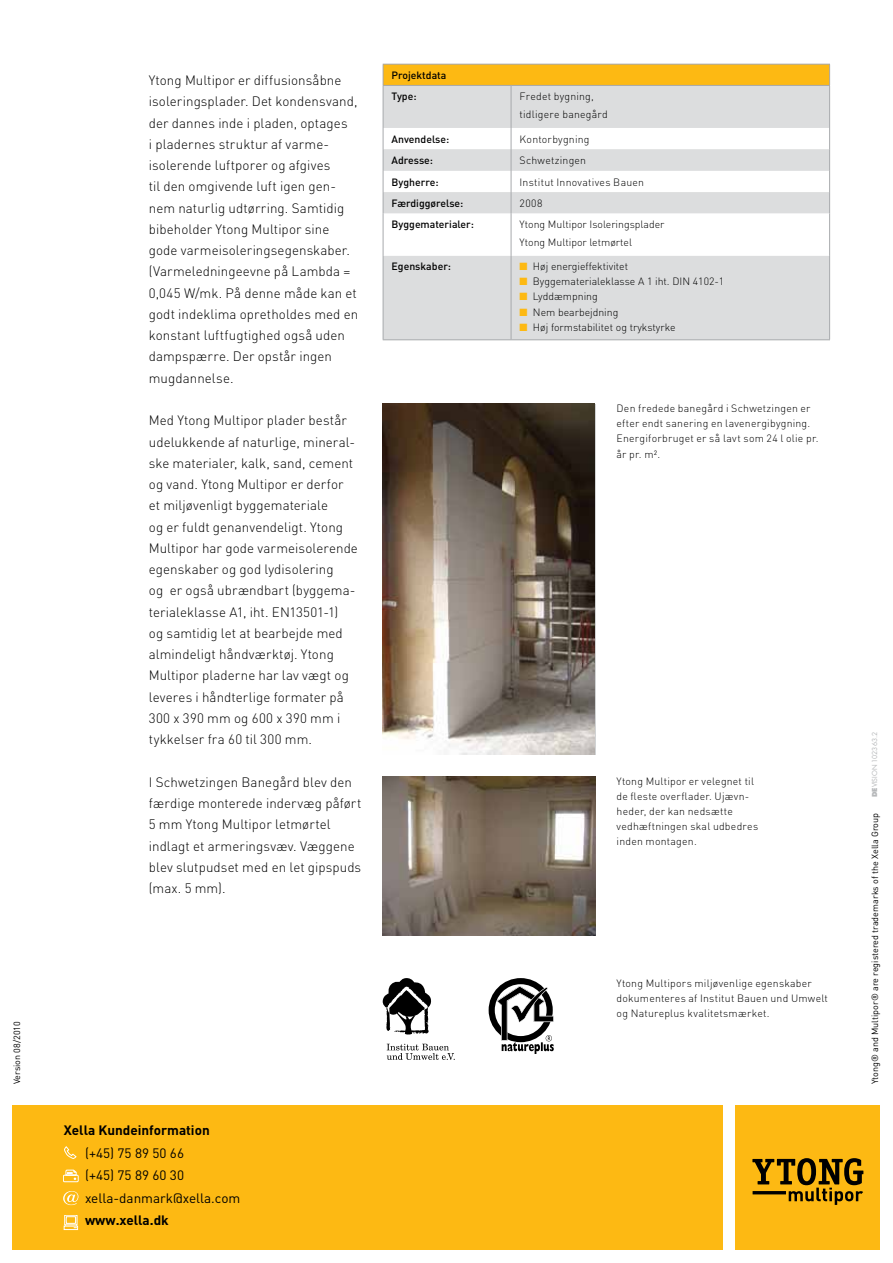
<style>
.page{position:relative;width:893px;height:1263px;background:#fff}
.page>*{position:absolute;margin:0;border:0;box-sizing:border-box;transform-origin:0 0}
.t1{font:300 13.5px/21.3px "DIN";letter-spacing:.005em;color:#000}
.t2{font:13.5px/22.5px "DIN";color:#000}
.t3{font:700 13.5px "DIN";color:#000}
.t4{font:300 10.5px/15px "DIN";letter-spacing:.02em;color:#000}
.t5{font:300 10.5px/18px "DIN";color:#000}
.t6{font:500 10.5px/21.3px "DIN";color:#000}
.t7{font:9px "DIN";color:#000}
.t8{font:6.75px "Futura";letter-spacing:.005em;color:#b6b8ba}
.s1{color:#fdb913}
.s2{font-weight:800}
</style>
<div class="page">
<img style="left:383px;top:404px;width:212px;height:351px">
<div style="left:383px;top:64px;width:447px;height:21px;background:#fdb913"></div>
<svg style="left:384px;top:86px;width:445px;height:127px;fill:#dcddde"></svg>
<div style="left:384px;top:256px;width:445px;height:83px;background:#dcddde"></div>
<hr style="left:383px;top:86px;width:1px;height:42px;background:#a7a9ac">
<hr style="left:511px;top:86px;width:1px;height:42px;background:#a7a9ac">
<hr style="left:829px;top:86px;width:1px;height:42px;background:#a7a9ac">
<svg style="left:383px;top:128px;width:1px;height:85px"></svg>
<svg style="left:511px;top:128px;width:1px;height:85px"></svg>
<svg style="left:829px;top:128px;width:1px;height:85px"></svg>
<hr style="left:383px;top:213px;width:1px;height:43px;background:#a7a9ac">
<hr style="left:511px;top:213px;width:1px;height:43px;background:#a7a9ac">
<hr style="left:829px;top:213px;width:1px;height:43px;background:#a7a9ac">
<hr style="left:383px;top:64px;width:128px;height:1px;background:#a7a9ac">
<svg style="left:383px;top:65px;width:1px;height:20px"></svg>
<hr style="left:511px;top:64px;width:319px;height:1px;background:#a7a9ac">
<svg style="left:829px;top:65px;width:1px;height:20px"></svg>
<hr style="left:383px;top:85px;width:128px;height:1px;background:#a7a9ac">
<hr style="left:511px;top:85px;width:319px;height:1px;background:#a7a9ac">
<hr style="left:383px;top:256px;width:1px;height:83px;background:#a7a9ac">
<hr style="left:511px;top:256px;width:1px;height:83px;background:#a7a9ac">
<hr style="left:829px;top:256px;width:1px;height:83px;background:#a7a9ac">
<hr style="left:383px;top:339px;width:128px;height:1px;background:#a7a9ac">
<hr style="left:511px;top:339px;width:319px;height:1px;background:#a7a9ac">
<div style="left:13px;top:1106px;width:710px;height:144px;background:#fdb913"></div>
<svg style="left:64px;top:1146px;width:13px;height:13px"></svg>
<div style="left:63px;top:1175px;width:16px;height:7px;border:1px solid #fff"></div>
<svg style="left:65px;top:1170px;width:12px;height:10px"></svg>
<svg style="left:63px;top:1191px;width:15px;height:14px"></svg>
<div style="left:64px;top:1226px;width:14px;height:4px;border:1px solid #fff"></div>
<div style="left:64px;top:1215px;width:13px;height:10px;border:1px solid #fff"></div>
<svg style="left:65px;top:1216px;width:12px;height:12px"></svg>
<div style="left:736px;top:1106px;width:144px;height:144px;background:#fdb913"></div>
<svg style="left:752px;top:1158px;width:111px;height:47px"></svg>
<img style="left:383px;top:776px;width:212px;height:159px">
<svg style="left:383px;top:978px;width:49px;height:57px"></svg>
<svg style="left:387px;top:1044px;width:68px;height:16px"></svg>
<svg style="left:489px;top:978px;width:65px;height:76px"></svg>
<p class="t7" style="left:11px;top:1084px;width:65px;rotate:-90deg">Version 08/2010</p>
<p class="t1" style="left:149px;top:69px;width:211px">Ytong Multipor er diffusionsåbne isoleringsplader. Det kondensvand, der dannes inde i pladen, optages<br>i pladernes struktur af varme&shy;isolerende luftporer og afgives<br>til den omgivende luft igen gen&shy;nem naturlig udtørring. Samtidig bibeholder Ytong Multipor sine gode varmeisoleringsegenskaber. (Varmeledningeevne på Lambda =<br>0,045 W/mk. På denne måde kan et godt indeklima opretholdes med en konstant luftfugtighed også uden dampspærre. Der opstår ingen mugdannelse.</p>
<p class="t1" style="left:149px;top:409px;width:211px">Med Ytong Multipor plader består udelukkende af naturlige, mineral&shy;ske materialer, kalk, sand, cement og vand. Ytong Multipor er derfor et miljøvenligt byggemateriale<br>og er fuldt genanvendeligt. Ytong<br>Multipor har gode varmeisolerende egenskaber og god lydisolering<br>og er også ubrændbart (byggema&shy;terialeklasse A1, iht. EN13501-1)<br>og samtidig let at bearbejde med almindeligt håndværktøj. Ytong<br>Multipor pladerne har lav vægt og leveres i håndterlige formater på<br>300 x 390 mm og 600 x 390 mm i tykkelser fra 60 til 300 mm.</p>
<p class="t1" style="left:149px;top:771px;width:214px">I Schwetzingen Banegård blev den færdige monterede indervæg påført<br>5 mm Ytong Multipor letmørtel indlagt et armeringsvæv. Væggene blev slutpudset med en let gipspuds (max. 5 mm).</p>
<p class="t6" style="left:392px;top:64px;width:56px">Projektdata<br>Type:</p>
<p class="t4" style="left:520px;top:87px;width:90px;line-height:18px">Fredet bygning, tidligere banegård</p>
<p class="t6" style="left:392px;top:128px;width:59px">Anvendelse:</p>
<p class="t4" style="left:520px;top:131px;width:72px">Kontorbygning</p>
<p class="t6" style="left:392px;top:150px;width:43px">Adresse:</p>
<p class="t4" style="left:520px;top:153px;width:68px">Schwetzingen</p>
<p class="t6" style="left:392px;top:171px;width:48px">Bygherre:</p>
<p class="t4" style="left:520px;top:174px;width:126px">Institut Innovatives Bauen</p>
<p class="t6" style="left:392px;top:192px;width:73px">Færdiggørelse:</p>
<p class="t4" style="left:520px;top:195px;width:25px">2008</p>
<p class="t6" style="left:392px;top:213px;width:84px">Byggematerialer:</p>
<p class="t5" style="left:520px;top:215px;width:146px">Ytong Multipor Isoleringsplader<br>Ytong Multipor letmørtel</p>
<p class="t6" style="left:392px;top:256px;width:61px">Egenskaber:</p>
<p class="t5" style="left:520px;top:257px;width:110px"><span class="s1">■</span> Høj energieffektivitet</p>
<p class="t5" style="left:520px;top:272px;width:206px"><span class="s1">■</span> Byggematerialeklasse A 1 iht. DIN 4102-1</p>
<p class="t5" style="left:520px;top:287px;width:80px"><span class="s1">■</span> Lyddæmpning</p>
<p class="t5" style="left:520px;top:302px;width:100px"><span class="s1">■</span> Nem bearbejdning</p>
<p class="t5" style="left:520px;top:317px;width:158px"><span class="s1">■</span> Høj formstabilitet og trykstyrke</p>
<p class="t4" style="left:617px;top:401px;width:203px">Den fredede banegård i Schwetzingen er efter endt sanering en lavenergibygning.<br>Energiforbruget er så lavt som 24 l olie pr. år pr. m².</p>
<p class="t4" style="left:617px;top:773px;width:143px">Ytong Multipor er velegnet til de fleste overflader. Ujævn&shy;heder, der kan nedsætte vedhæftningen skal udbedres inden montagen.</p>
<p class="t4" style="left:617px;top:975px;width:213px">Ytong Multipors miljøvenlige egenskaber dokumenteres af Institut Bauen und Umwelt og Natureplus kvalitetsmærket.</p>
<p class="t3" style="left:64px;top:1121px;width:147px">Xella Kundeinformation</p>
<p class="t2" style="left:85px;top:1141px;width:157px">(+45) 75 89 50 66<br>(+45) 75 89 60 30 xella-danmark@xella.com</p>
<p class="t3" style="left:85px;top:1211px;width:85px">www.xella.dk</p>
<p class="t8" style="left:870px;top:797px;width:67px;rotate:-90deg"><span class="s2">DE</span>VISION 102363.2</p>
<p class="t7" style="left:869px;top:1084px;width:273px;rotate:-90deg">Ytong® and Multipor® are registered trademarks of the Xella Group</p>
</div>
